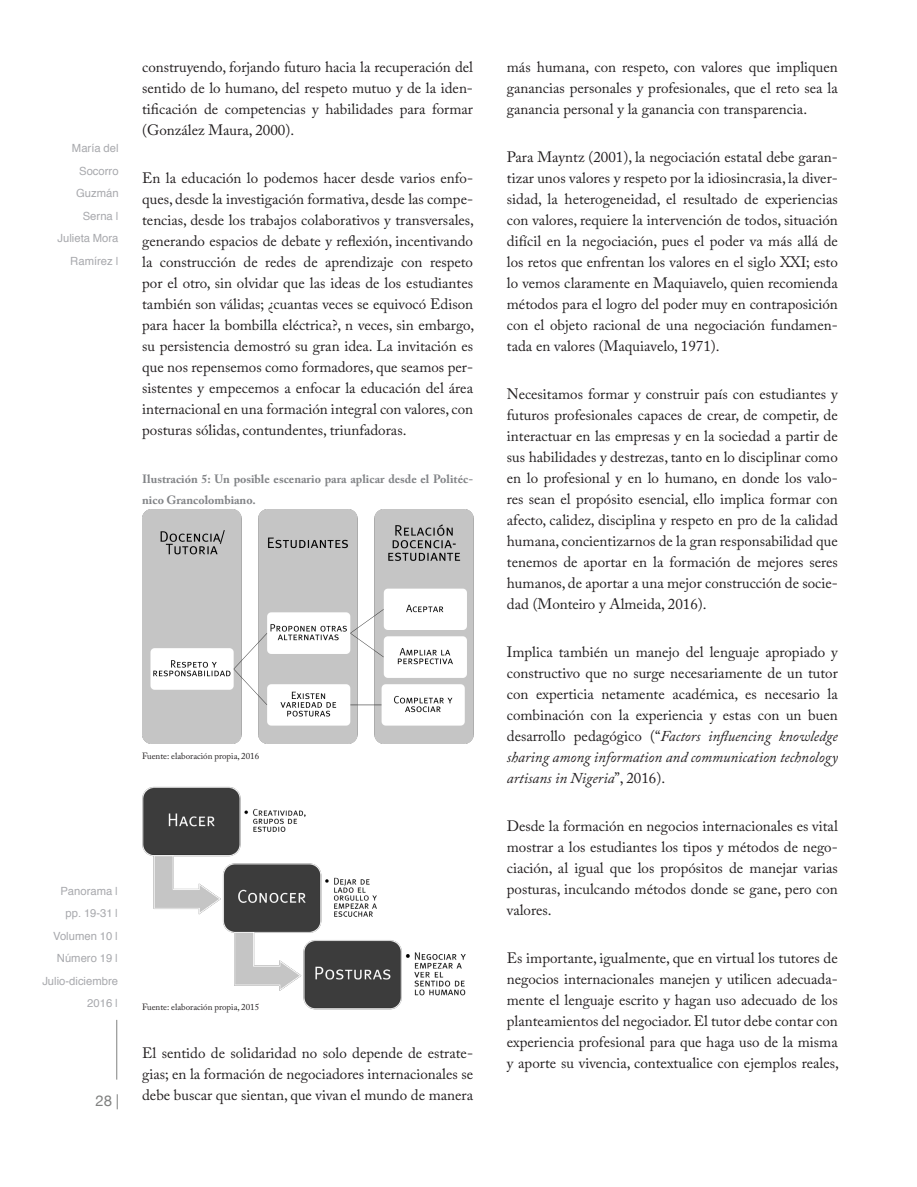
<style>
.page{position:relative;width:917px;height:1187px;background:#fff}
.page>*{position:absolute;margin:0;border:0;box-sizing:border-box;transform-origin:0 0}
.t1{font:15px/21px "Adobe Caslon Pro";color:#231f20;text-align:justify}
.t2{font:15px "Helvetica Neue";color:#808180}
.t3{font:700 12px/21px "Adobe Caslon Pro";color:#828487}
.t4{font:11.25px/22.5px "Helvetica";color:#a8a9ad;text-align:right}
.t5{font:9px "Adobe Caslon Pro";color:#231f20}
.s1{font-style:italic}
</style>
<div class="page">
<hr style="left:116px;top:1020px;width:1px;height:59px;background:#808180">
<img style="left:142px;top:509px;width:331px;height:235px">
<img style="left:142px;top:786px;width:324px;height:223px">
<p class="t4" style="left:58px;top:138px;width:62px">María del<br>Socorro<br>Guzmán<br>Serna |<br>Julieta Mora<br>Ramírez |</p>
<p class="t1" style="left:142px;top:56px;width:332px">construyendo, forjando futuro hacia la recuperación del sentido de lo humano, del respeto mutuo y de la iden&shy;tificación de competencias y habilidades para formar (González Maura, 2000).</p>
<p class="t1" style="left:142px;top:167px;width:333px">En la educación lo podemos hacer desde varios enfo&shy;ques, desde la investigación formativa, desde las compe&shy;tencias, desde los trabajos colaborativos y transversales, generando espacios de debate y reflexión, incentivando la construcción de redes de aprendizaje con respeto por el otro, sin olvidar que las ideas de los estudiantes también son válidas; ¿cuantas veces se equivocó Edison para hacer la bombilla eléctrica?, n veces, sin embargo, su persistencia demostró su gran idea. La invitación es que nos repensemos como formadores, que seamos per&shy;sistentes y empecemos a enfocar la educación del área internacional en una formación integral con valores, con posturas sólidas, contundentes, triunfadoras.</p>
<p class="t3" style="left:142px;top:468px;width:332px">Ilustración 5: Un posible escenario para aplicar desde el Politéc&shy;nico Grancolombiano.</p>
<p class="t5" style="left:142px;top:750px;width:119px">Fuente: elaboración propia, 2016</p>
<p class="t4" style="left:42px;top:880px;width:77px">Panorama | pp. 19-31 |<br>Volumen 10 |<br>Número 19 |<br>Julio-diciembre<br>2016 |</p>
<p class="t2" style="left:95px;top:1091px;width:25px">28 |</p>
<p class="t5" style="left:142px;top:1001px;width:119px">Fuente: elaboración propia, 2015</p>
<p class="t1" style="left:142px;top:1042px;width:332px">El sentido de solidaridad no solo depende de estrate&shy;gias; en la formación de negociadores internacionales se debe buscar que sientan, que vivan el mundo de manera</p>
<p class="t1" style="left:507px;top:56px;width:332px">más humana, con respeto, con valores que impliquen ganancias personales y profesionales, que el reto sea la ganancia personal y la ganancia con transparencia.</p>
<p class="t1" style="left:507px;top:146px;width:332px">Para Mayntz (2001), la negociación estatal debe garan&shy;tizar unos valores y respeto por la idiosincrasia, la diver&shy;sidad, la heterogeneidad, el resultado de experiencias con valores, requiere la intervención de todos, situación difícil en la negociación, pues el poder va más allá de los retos que enfrentan los valores en el siglo XXI; esto lo vemos claramente en Maquiavelo, quien recomienda métodos para el logro del poder muy en contraposición con el objeto racional de una negociación fundamen&shy;tada en valores (Maquiavelo, 1971).</p>
<p class="t1" style="left:507px;top:383px;width:332px">Necesitamos formar y construir país con estudiantes y futuros profesionales capaces de crear, de competir, de interactuar en las empresas y en la sociedad a partir de sus habilidades y destrezas, tanto en lo disciplinar como en lo profesional y en lo humano, en donde los valo&shy;res sean el propósito esencial, ello implica formar con afecto, calidez, disciplina y respeto en pro de la calidad humana, concientizarnos de la gran responsabilidad que tenemos de aportar en la formación de mejores seres humanos, de aportar a una mejor construcción de socie&shy;dad (Monteiro y Almeida, 2016).</p>
<p class="t1" style="left:507px;top:641px;width:332px">Implica también un manejo del lenguaje apropiado y constructivo que no surge necesariamente de un tutor con experticia netamente académica, es necesario la combinación con la experiencia y estas con un buen desarrollo pedagógico (“<span class="s1">Factors influencing knowledge sharing among information and communication technology artisans in Nigeria</span>”, 2016).</p>
<p class="t1" style="left:507px;top:815px;width:332px">Desde la formación en negocios internacionales es vital mostrar a los estudiantes los tipos y métodos de nego&shy;ciación, al igual que los propósitos de manejar varias posturas, inculcando métodos donde se gane, pero con valores.</p>
<p class="t1" style="left:507px;top:947px;width:333px">Es importante, igualmente, que en virtual los tutores de negocios internacionales manejen y utilicen adecuada&shy;mente el lenguaje escrito y hagan uso adecuado de los planteamientos del negociador. El tutor debe contar con experiencia profesional para que haga uso de la misma y aporte su vivencia, contextualice con ejemplos reales,</p>
</div>
